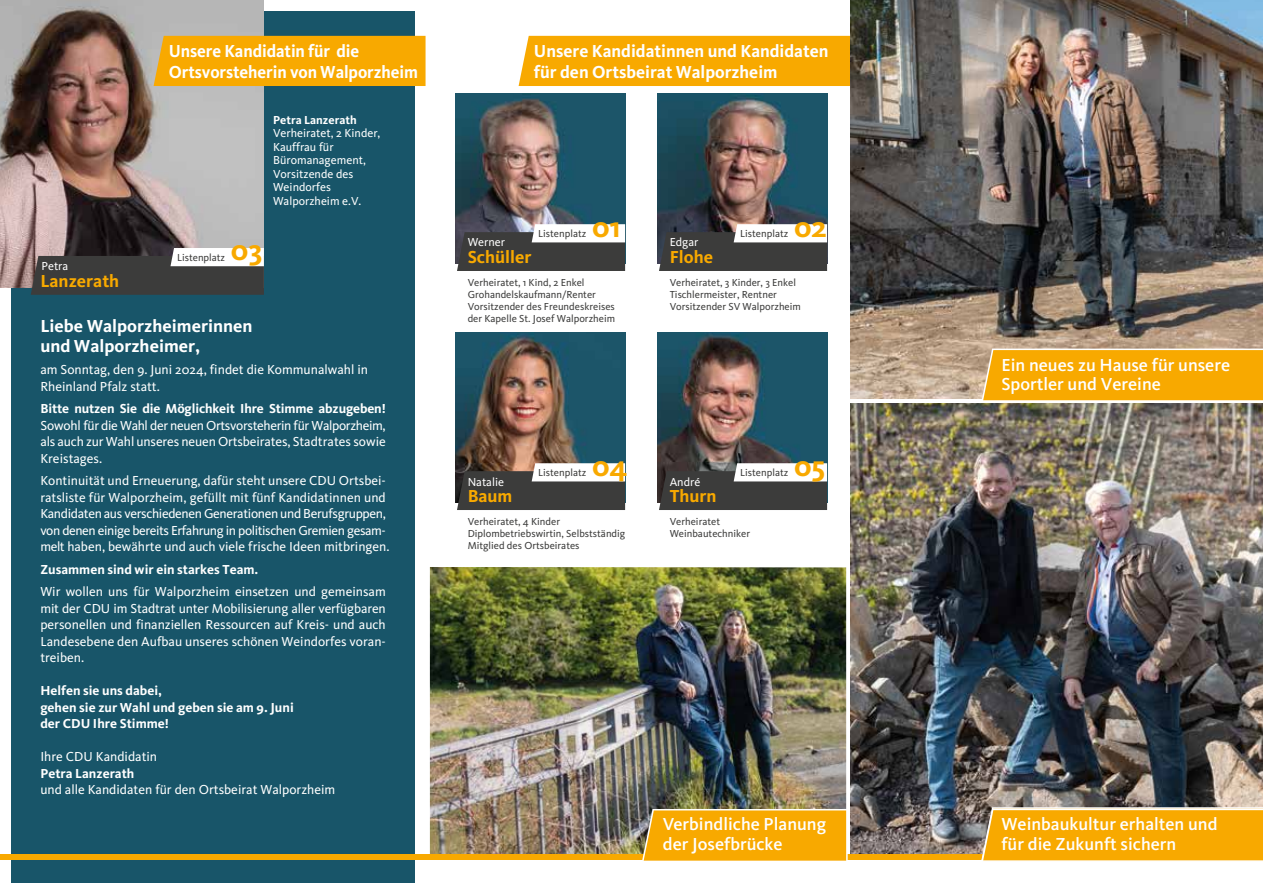
<style>
.page{position:relative;width:1263px;height:893px;background:#fff}
.page>*{position:absolute;margin:0;border:0;box-sizing:border-box;transform-origin:0 0}
.t1{font:700 30px "CDU Kievit";color:#f8a900}
.t2{font:500 18px/19.5px "CDU Kievit";color:#fff}
.t3{font:700 18px/19.5px "CDU Kievit";color:#fff}
.t4{font:700 18px/21px "CDU Kievit";color:#fff;scale:.94 1}
.t5{font:700 18px "CDU Kievit";color:#f8a900}
.t6{font:13.5px/16.5px "CDU Kievit";color:#fff}
.t7{font:700 13.5px/16.5px "CDU Kievit";color:#fff}
.t8{font:12px/13.5px "CDU Kievit";color:#fff}
.t9{font:700 12px "CDU Kievit";color:#fff}
.t10{font:10.5px/12px "CDU Kievit";color:#3c3c3b}
</style>
<div class="page">
<img style="left:850px;top:403px;width:413px;height:452px">
<img style="left:430px;top:567px;width:416px;height:288px">
<div style="left:11px;top:11px;width:404px;height:871px;background:#185569"></div>
<div style="left:519px;top:36px;width:331px;height:50px;background:#f8a900"></div>
<div style="left:0;top:855px;width:1263px;height:5px;background:#f8a900"></div>
<img style="left:455px;top:93px;width:170px;height:170px">
<svg style="left:457px;top:224px;width:168px;height:47px"></svg>
<img style="left:0;top:0;width:264px;height:287px">
<img style="left:657px;top:93px;width:170px;height:170px">
<svg style="left:659px;top:224px;width:168px;height:47px"></svg>
<img style="left:455px;top:332px;width:170px;height:170px">
<svg style="left:457px;top:463px;width:168px;height:47px"></svg>
<img style="left:657px;top:332px;width:170px;height:170px">
<svg style="left:659px;top:463px;width:168px;height:47px"></svg>
<div style="left:154px;top:36px;width:271px;height:50px;background:#f8a900"></div>
<img style="left:850px;top:0;width:413px;height:398px">
<svg style="left:981px;top:349px;width:282px;height:52px;background:#f6ac0d"></svg>
<svg style="left:981px;top:807px;width:282px;height:54px;background:#f4ad13"></svg>
<svg style="left:642px;top:809px;width:206px;height:52px;background:#f4ab0f"></svg>
<svg style="left:31px;top:248px;width:233px;height:47px;background:#5c5b5a"></svg>
<h2 class="t4" style="left:169px;top:40px;width:267px">Unsere Kandidatin für die<br>Ortsvorsteherin von Walporzheim</h2>
<p class="t8" style="left:41px;top:260px;width:28px">Petra</p>
<h2 class="t5" style="left:40px;top:270px;width:80px">Lanzerath</h2>
<p class="t9" style="left:273px;top:113px;width:85px">Petra Lanzerath</p>
<p class="t8" style="left:273px;top:126px;width:109px">Verheiratet, 2 Kinder,<br>Kauffrau für<br>Büromanagement,<br>Vorsitzende des<br>Weindorfes<br>Walporzheim e.V.</p>
<p class="t10" style="left:177px;top:252px;width:50px">Listenplatz</p>
<h1 class="t1" style="left:231px;top:233px;width:33px">03</h1>
<h2 class="t3" style="left:40px;top:316px;width:214px">Liebe Walporzheimerinnen und Walporzheimer,</h2>
<p class="t6" style="left:40px;top:362px;width:329px">am Sonntag, den 9. Juni 2024, findet die Kommunalwahl in<br>Rheinland Pfalz statt.</p>
<p class="t7" style="left:40px;top:400px;width:347px">Bitte nutzen Sie die Möglichkeit Ihre Stimme abzugeben!</p>
<p class="t6" style="left:40px;top:417px;width:347px;text-align:justify">Sowohl für die Wahl der neuen Ortsvorsteherin für Walporzheim, als auch zur Wahl unseres neuen Ortsbeirates, Stadtrates sowie Kreistages.</p>
<p class="t6" style="left:40px;top:473px;width:351px">Kontinuität und Erneuerung, dafür steht unsere CDU Ortsbei&shy;ratsliste für Walporzheim, gefüllt mit fünf Kandidatinnen und Kandidaten aus verschiedenen Generationen und Berufsgruppen, von denen einige bereits Erfahrung in politischen Gremien gesam&shy;melt haben, bewährte und auch viele frische Ideen mitbringen.</p>
<p class="t7" style="left:40px;top:561px;width:220px">Zusammen sind wir ein starkes Team.</p>
<p class="t6" style="left:40px;top:584px;width:347px;text-align:justify">Wir wollen uns für Walporzheim einsetzen und gemeinsam mit der CDU im Stadtrat unter Mobilisierung aller verfügbaren personellen und finanziellen Ressourcen auf Kreis- und auch Landesebene den Aufbau unseres schönen Weindorfes voran&shy;treiben.</p>
<p class="t7" style="left:40px;top:682px;width:255px">Helfen sie uns dabei,<br>gehen sie zur Wahl und geben sie am 9. Juni der CDU Ihre Stimme!</p>
<p class="t6" style="left:40px;top:749px;width:118px">Ihre CDU Kandidatin</p>
<p class="t7" style="left:40px;top:765px;width:96px">Petra Lanzerath</p>
<p class="t6" style="left:40px;top:782px;width:296px">und alle Kandidaten für den Ortsbeirat Walporzheim</p>
<h2 class="t3" style="left:534px;top:40px;width:296px;line-height:21px">Unsere Kandidatinnen und Kandidaten für den Ortsbeirat Walporzheim</h2>
<p class="t10" style="left:538px;top:228px;width:50px">Listenplatz</p>
<h1 class="t1" style="left:592px;top:209px;width:30px">01</h1>
<p class="t8" style="left:468px;top:236px;width:39px">Werner</p>
<h2 class="t5" style="left:468px;top:246px;width:65px">Schüller</h2>
<p class="t10" style="left:468px;top:276px;width:149px">Verheiratet, 1 Kind, 2 Enkel<br>Grohandelskaufmann/Renter<br>Vorsitzender des Freundeskreises der Kapelle St. Josef Walporzheim</p>
<p class="t10" style="left:740px;top:228px;width:50px">Listenplatz</p>
<h1 class="t1" style="left:794px;top:209px;width:34px">02</h1>
<p class="t8" style="left:670px;top:236px;width:30px">Edgar</p>
<h2 class="t5" style="left:670px;top:246px;width:45px">Flohe</h2>
<p class="t10" style="left:670px;top:276px;width:133px">Verheiratet, 3 Kinder, 3 Enkel<br>Tischlermeister, Rentner<br>Vorsitzender SV Walporzheim</p>
<p class="t10" style="left:538px;top:467px;width:50px">Listenplatz</p>
<h1 class="t1" style="left:592px;top:448px;width:37px">04</h1>
<p class="t8" style="left:468px;top:475px;width:38px">Natalie</p>
<h2 class="t5" style="left:468px;top:485px;width:46px">Baum</h2>
<p class="t10" style="left:468px;top:515px;width:159px">Verheiratet, 4 Kinder<br>Diplombetriebswirtin, Selbstständig<br>Mitglied des Ortsbeirates</p>
<p class="t10" style="left:740px;top:467px;width:50px">Listenplatz</p>
<h1 class="t1" style="left:794px;top:448px;width:33px">05</h1>
<p class="t8" style="left:670px;top:475px;width:32px">André</p>
<h2 class="t5" style="left:670px;top:485px;width:48px">Thurn</h2>
<p class="t10" style="left:670px;top:515px;width:82px">Verheiratet<br>Weinbautechniker</p>
<h2 class="t2" style="left:663px;top:814px;width:165px">Verbindliche Planung der Josefbrücke</h2>
<h2 class="t2" style="left:1001px;top:355px;width:230px">Ein neues zu Hause für unsere<br>Sportler und Vereine</h2>
<h2 class="t2" style="left:1001px;top:814px;width:218px">Weinbaukultur erhalten und für die Zukunft sichern</h2>
</div>
